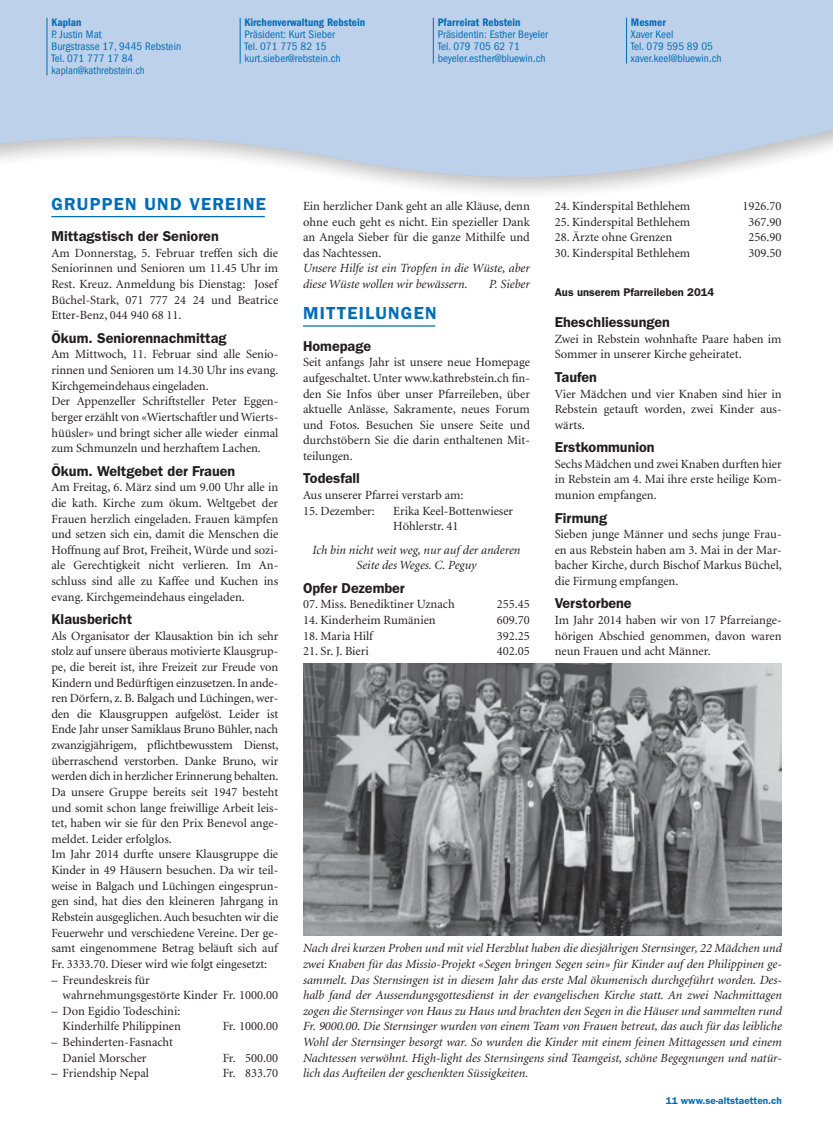
<style>
.page{position:relative;width:833px;height:1134px;background:#fff}
.page>*{position:absolute;margin:0;border:0;box-sizing:border-box;transform-origin:0 0}
.t1{font:600 17.5px "Franklin Gothic LT";letter-spacing:.07em;color:#006eb6}
.t2{font:600 14.38px "Franklin Gothic LT";color:#231f20}
.t3{font:12.5px/15.6px "Minion LT";letter-spacing:-.005em;color:#231f20;text-align:justify}
.t4{font:italic 12.5px/15.6px "Minion LT";color:#231f20}
.t5{font:condensed 11.25px/11.9px "Franklin Gothic LT";letter-spacing:.005em;color:#006eb6}
.t6{font:600 condensed 11.25px "Franklin Gothic LT";letter-spacing:.005em;color:#006eb6}
.t7{font:600 11.25px "Franklin Gothic LT";color:#231f20}
.t8{font:600 10px "Franklin Gothic LT";color:#006eb6}
</style>
<div class="page">
<svg style="left:0;top:0;width:833px;height:193px;background:#c7d7eb"></svg>
<hr style="left:240px;top:18px;width:1px;height:46px;background:#006eb6">
<hr style="left:47px;top:18px;width:1px;height:57px;background:#006eb6">
<hr style="left:433px;top:18px;width:1px;height:46px;background:#006eb6">
<hr style="left:626px;top:18px;width:1px;height:46px;background:#006eb6">
<hr style="left:51px;top:216px;width:214px;height:1px;background:#006eb6">
<hr style="left:303px;top:325px;width:132px;height:2px;background:#006eb6">
<img style="left:303px;top:663px;width:478px;height:273px">
<p class="t6" style="left:51px;top:16px;width:32px">Kaplan</p>
<p class="t5" style="left:51px;top:28px;width:131px">P. Justin Mat<br>Burgstrasse 17, 9445 Rebstein<br>Tel. 071 777 17 84 kaplan@kathrebstein.ch</p>
<p class="t6" style="left:244px;top:16px;width:122px">Kirchenverwaltung Rebstein</p>
<p class="t5" style="left:244px;top:28px;width:98px">Präsident: Kurt Sieber<br>Tel. 071 775 82 15 kurt.sieber@rebstein.ch</p>
<p class="t6" style="left:438px;top:16px;width:84px">Pfarreirat Rebstein</p>
<p class="t5" style="left:438px;top:28px;width:112px">Präsidentin: Esther Beyeler<br>Tel. 079 705 62 71 beyeler.esther@bluewin.ch</p>
<p class="t6" style="left:631px;top:16px;width:36px">Mesmer</p>
<p class="t5" style="left:631px;top:28px;width:92px">Xaver Keel<br>Tel. 079 595 89 05 xaver.keel@bluewin.ch</p>
<h1 class="t1" style="left:51px;top:194px;width:216px">GRUPPEN UND VEREINE</h1>
<p class="t2" style="left:51px;top:228px;width:169px">Mittagstisch der Senioren</p>
<p class="t3" style="left:51px;top:245px;width:228px">Am Donnerstag, 5. Februar treffen sich die Seniorinnen und Senioren um 11.45 Uhr im Rest. Kreuz. Anmeldung bis Dienstag: Josef Büchel-Stark, 071 777 24 24 und Beatrice Etter-Benz, 044 940 68 11.</p>
<p class="t2" style="left:51px;top:329px;width:177px">Ökum. Seniorennachmittag</p>
<p class="t3" style="left:51px;top:347px;width:229px;text-align:left">Am Mittwoch, 11. Februar sind alle Senio&shy;rinnen und Senioren um 14.30 Uhr ins evang.<br>Kirchgemeindehaus eingeladen.<br>Der Appenzeller Schriftsteller Peter Eggen&shy;berger erzählt von «Wiertschaftler und Wierts&shy;hüüsler» und bringt sicher alle wieder einmal zum Schmunzeln und herzhaftem Lachen.</p>
<p class="t2" style="left:51px;top:462px;width:185px">Ökum. Weltgebet der Frauen</p>
<p class="t3" style="left:51px;top:480px;width:228px">Am Freitag, 6. März sind um 9.00 Uhr alle in die kath. Kirche zum ökum. Weltgebet der Frauen herzlich eingeladen. Frauen kämpfen und setzen sich ein, damit die Menschen die Hoffnung auf Brot, Freiheit, Würde und sozi&shy;ale Gerechtigkeit nicht verlieren. Im An&shy;schluss sind alle zu Kaffee und Kuchen ins evang. Kirchgemeindehaus eingeladen.</p>
<p class="t2" style="left:51px;top:611px;width:82px">Klausbericht</p>
<p class="t3" style="left:51px;top:628px;width:229px;text-align:left">Als Organisator der Klausaktion bin ich sehr stolz auf unsere überaus motivierte Klausgrup&shy;pe, die bereit ist, ihre Freizeit zur Freude von Kindern und Bedürftigen einzusetzen. In ande&shy;ren Dörfern, z. B. Balgach und Lüchingen, wer&shy;den die Klausgruppen aufgelöst. Leider ist Ende Jahr unser Samiklaus Bruno Bühler, nach zwanzigjährigem, pflichtbewusstem Dienst, überraschend verstorben. Danke Bruno, wir werden dich in herzlicher Erinnerung behalten.<br>Da unsere Gruppe bereits seit 1947 besteht und somit schon lange freiwillige Arbeit leis&shy;tet, haben wir sie für den Prix Benevol ange&shy;meldet. Leider erfolglos.<br>Im Jahr 2014 durfte unsere Klausgruppe die Kinder in 49 Häusern besuchen. Da wir teil&shy;weise in Balgach und Lüchingen eingesprun&shy;gen sind, hat dies den kleineren Jahrgang in Rebstein ausgeglichen. Auch besuchten wir die Feuerwehr und verschiedene Vereine. Der ge&shy;samt eingenommene Betrag beläuft sich auf Fr. 3333.70. Dieser wird wie folgt eingesetzt:</p>
<p class="t3" style="left:63px;top:972px;width:217px;text-indent:-11px">– Freundeskreis für<br>wahrnehmungsgestörte Kinder Fr. 1000.00</p>
<p class="t3" style="left:51px;top:1003px;width:131px;text-align:right">– Don Egidio Todeschini:<br>Kinderhilfe Philippinen</p>
<p class="t3" style="left:223px;top:1019px;width:57px">Fr. 1000.00</p>
<p class="t3" style="left:63px;top:1035px;width:112px;text-indent:-11px">– Behinderten-Fasnacht<br>Daniel Morscher</p>
<p class="t3" style="left:223px;top:1050px;width:57px">Fr. 500.00</p>
<p class="t3" style="left:51px;top:1066px;width:99px">– Friendship Nepal</p>
<p class="t3" style="left:223px;top:1066px;width:57px">Fr. 833.70</p>
<p class="t3" style="left:303px;top:199px;width:228px">Ein herzlicher Dank geht an alle Kläuse, denn ohne euch geht es nicht. Ein spezieller Dank an Angela Sieber für die ganze Mithilfe und das Nachtessen.</p>
<p class="t4" style="left:303px;top:261px;width:228px">Unsere Hilfe ist ein Tropfen in die Wüste, aber diese Wüste wollen wir bewässern.</p>
<p class="t4" style="left:489px;top:277px;width:42px">P. Sieber</p>
<h1 class="t1" style="left:303px;top:303px;width:135px">MITTEILUNGEN</h1>
<p class="t2" style="left:303px;top:337px;width:70px">Homepage</p>
<p class="t3" style="left:303px;top:355px;width:228px">Seit anfangs Jahr ist unsere neue Homepage aufgeschaltet. Unter www.kathrebstein.ch fin&shy;den Sie Infos über unser Pfarreileben, über aktuelle Anlässe, Sakramente, neues Forum und Fotos. Besuchen Sie unsere Seite und durchstöbern Sie die darin enthaltenen Mit&shy;teilungen.</p>
<p class="t2" style="left:303px;top:470px;width:58px">Todesfall</p>
<p class="t3" style="left:303px;top:488px;width:162px">Aus unserer Pfarrei verstarb am:</p>
<p class="t3" style="left:303px;top:503px;width:73px">15. Dezember:</p>
<p class="t3" style="left:393px;top:503px;width:122px">Erika Keel-Bottenwieser<br>Höhlerstr. 41</p>
<p class="t4" style="left:312px;top:542px;width:209px;text-align:center">Ich bin nicht weit weg, nur auf der anderen<br>Seite des Weges. C. Peguy</p>
<p class="t2" style="left:303px;top:579px;width:103px">Opfer Dezember</p>
<p class="t3" style="left:303px;top:597px;width:153px">07. Miss. Benediktiner Uznach</p>
<p class="t3" style="left:497px;top:597px;width:34px">255.45</p>
<p class="t3" style="left:303px;top:613px;width:134px">14. Kinderheim Rumänien</p>
<p class="t3" style="left:497px;top:613px;width:34px">609.70</p>
<p class="t3" style="left:303px;top:628px;width:71px">18. Maria Hilf</p>
<p class="t3" style="left:497px;top:628px;width:34px">392.25</p>
<p class="t3" style="left:303px;top:644px;width:67px">21. Sr. J. Bieri</p>
<p class="t3" style="left:497px;top:644px;width:34px">402.05</p>
<p class="t3" style="left:555px;top:199px;width:137px">24. Kinderspital Bethlehem</p>
<p class="t3" style="left:742px;top:199px;width:41px">1926.70</p>
<p class="t3" style="left:555px;top:214px;width:137px">25. Kinderspital Bethlehem</p>
<p class="t3" style="left:748px;top:214px;width:35px">367.90</p>
<p class="t3" style="left:555px;top:230px;width:119px">28. Ärzte ohne Grenzen</p>
<p class="t3" style="left:748px;top:230px;width:35px">256.90</p>
<p class="t3" style="left:555px;top:245px;width:137px">30. Kinderspital Bethlehem</p>
<p class="t3" style="left:748px;top:245px;width:35px">309.50</p>
<p class="t7" style="left:555px;top:285px;width:161px">Aus unserem Pfarreileben 2014</p>
<p class="t2" style="left:555px;top:314px;width:117px">Eheschliessungen</p>
<p class="t3" style="left:555px;top:331px;width:228px">Zwei in Rebstein wohnhafte Paare haben im<br>Sommer in unserer Kirche geheiratet.</p>
<p class="t2" style="left:555px;top:368px;width:44px">Taufen</p>
<p class="t3" style="left:555px;top:386px;width:228px">Vier Mädchen und vier Knaben sind hier in Rebstein getauft worden, zwei Kinder aus&shy;wärts.</p>
<p class="t2" style="left:555px;top:439px;width:101px">Erstkommunion</p>
<p class="t3" style="left:555px;top:456px;width:228px">Sechs Mädchen und zwei Knaben durften hier in Rebstein am 4. Mai ihre erste heilige Kom&shy;munion empfangen.</p>
<p class="t2" style="left:555px;top:509px;width:54px">Firmung</p>
<p class="t3" style="left:555px;top:527px;width:229px">Sieben junge Männer und sechs junge Frau&shy;en aus Rebstein haben am 3. Mai in der Mar&shy;bacher Kirche, durch Bischof Markus Büchel, die Firmung empfangen.</p>
<p class="t2" style="left:555px;top:595px;width:78px">Verstorbene</p>
<p class="t3" style="left:555px;top:613px;width:228px">Im Jahr 2014 haben wir von 17 Pfarreiange&shy;hörigen Abschied genommen, davon waren neun Frauen und acht Männer.</p>
<p class="t4" style="left:303px;top:941px;width:480px;text-align:justify">Nach drei kurzen Proben und mit viel Herzblut haben die diesjährigen Sternsinger, 22 Mädchen und zwei Knaben für das Missio-Projekt «Segen bringen Segen sein» für Kinder auf den Philippinen ge&shy;sammelt. Das Sternsingen ist in diesem Jahr das erste Mal ökumenisch durchgeführt worden. Des&shy;halb fand der Aussendungsgottesdienst in der evangelischen Kirche statt. An zwei Nachmittagen zogen die Sternsinger von Haus zu Haus und brachten den Segen in die Häuser und sammelten rund Fr. 9000.00. Die Sternsinger wurden von einem Team von Frauen betreut, das auch für das leibliche Wohl der Sternsinger besorgt war. So wurden die Kinder mit einem feinen Mittagessen und einem Nachtessen verwöhnt. High-light des Sternsingens sind Teamgeist, schöne Begegnungen und natür&shy;lich das Aufteilen der geschenkten Süssigkeiten.</p>
<p class="t8" style="left:666px;top:1094px;width:117px">11 www.se-altstaetten.ch</p>
</div>
